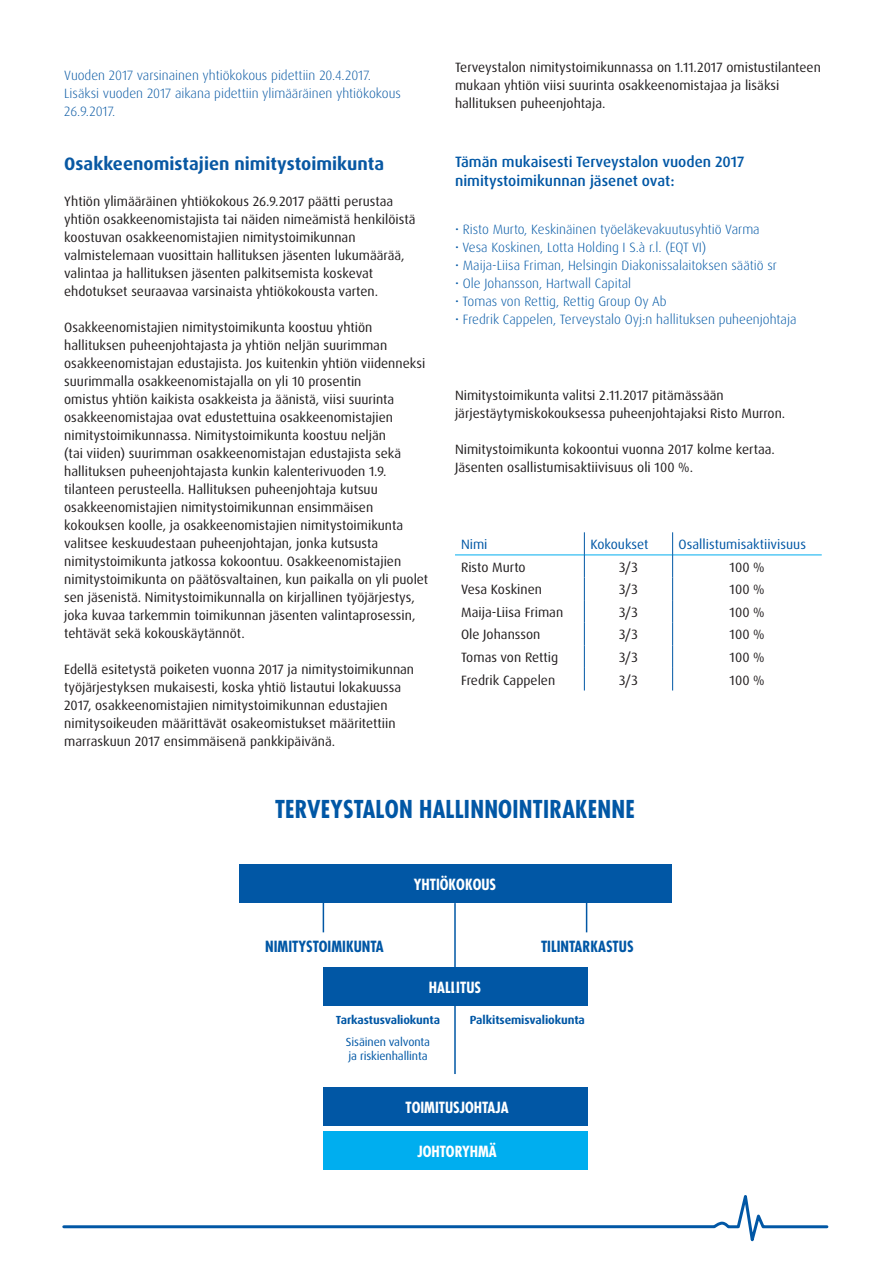
<style>
.page{position:relative;width:893px;height:1263px;background:#fff}
.page>*{position:absolute;margin:0;border:0;box-sizing:border-box;transform-origin:0 0}
.t1{font:700 condensed 24px "Futura Std";letter-spacing:.01em;color:#0157a5}
.t2{font:700 18px "Dax OT";color:#0858a3}
.t3{font:500 15px/19.5px "Dax OT";color:#0157a5}
.t4{font:700 condensed 15px "Futura Std";color:#fff}
.t5{font:700 condensed 15px "Futura Std";color:#0157a5}
.t6{font:13.5px/18px "Dax OT";color:#231f20}
.t7{font:300 13.5px "Dax OT";color:#0157a5}
.t8{font:300 13.5px/18px "Dax OT";color:#0858a3}
.t9{font:13.5px "Dax OT";color:#0157a5}
.t10{font:700 11.7px "Dax OT";letter-spacing:-.01em;color:#0157a5}
.t11{font:11.7px/14.1px "Dax OT";letter-spacing:-.01em;color:#0157a5}
</style>
<div class="page">
<svg style="left:62px;top:1195px;width:767px;height:47px"></svg>
<hr style="left:455px;top:555px;width:129px;height:1px;background:#00aeef">
<hr style="left:585px;top:555px;width:87px;height:1px;background:#00aeef">
<hr style="left:673px;top:555px;width:149px;height:1px;background:#00aeef">
<svg style="left:584px;top:532px;width:1px;height:158px"></svg>
<svg style="left:672px;top:532px;width:1px;height:158px"></svg>
<hr style="left:323px;top:897px;width:1px;height:35px;background:#0157a5">
<hr style="left:586px;top:897px;width:1px;height:35px;background:#0157a5">
<div style="left:239px;top:864px;width:432px;height:39px;background:#0157a5"></div>
<div style="left:323px;top:967px;width:264px;height:39px;background:#0157a5"></div>
<div style="left:323px;top:1087px;width:264px;height:39px;background:#0157a5"></div>
<div style="left:323px;top:1131px;width:264px;height:39px;background:#00aeef"></div>
<hr style="left:454px;top:903px;width:2px;height:171px;background:#0157a5">
<p class="t8" style="left:64px;top:67px;width:338px">Vuoden 2017 varsinainen yhtiökokous pidettiin 20.4.2017.<br>Lisäksi vuoden 2017 aikana pidettiin ylimääräinen yhtiökokous<br>26.9.2017.</p>
<h2 class="t2" style="left:64px;top:152px;width:321px">Osakkeenomistajien nimitystoimikunta</h2>
<p class="t6" style="left:64px;top:193px;width:353px">Yhtiön ylimääräinen yhtiökokous 26.9.2017 päätti perustaa yhtiön osakkeenomistajista tai näiden nimeämistä henkilöistä koostuvan osakkeenomistajien nimitystoimikunnan valmistelemaan vuosittain hallituksen jäsenten lukumäärää, valintaa ja hallituksen jäsenten palkitsemista koskevat ehdotukset seuraavaa varsinaista yhtiökokousta varten.</p>
<p class="t6" style="left:64px;top:319px;width:366px">Osakkeenomistajien nimitystoimikunta koostuu yhtiön hallituksen puheenjohtajasta ja yhtiön neljän suurimman osakkeenomistajan edustajista. Jos kuitenkin yhtiön viidenneksi suurimmalla osakkeenomistajalla on yli 10 prosentin<br>omistus yhtiön kaikista osakkeista ja äänistä, viisi suurinta osakkeenomistajaa ovat edustettuina osakkeenomistajien nimitystoimikunnassa. Nimitystoimikunta koostuu neljän<br>(tai viiden) suurimman osakkeenomistajan edustajista sekä hallituksen puheenjohtajasta kunkin kalenterivuoden 1.9. tilanteen perusteella. Hallituksen puheenjohtaja kutsuu osakkeenomistajien nimitystoimikunnan ensimmäisen kokouksen koolle, ja osakkeenomistajien nimitystoimikunta valitsee keskuudestaan puheenjohtajan, jonka kutsusta nimitystoimikunta jatkossa kokoontuu. Osakkeenomistajien nimitystoimikunta on päätösvaltainen, kun paikalla on yli puolet sen jäsenistä. Nimitystoimikunnalla on kirjallinen työjärjestys, joka kuvaa tarkemmin toimikunnan jäsenten valintaprosessin, tehtävät sekä kokouskäytännöt.</p>
<p class="t6" style="left:64px;top:660px;width:351px">Edellä esitetystä poiketen vuonna 2017 ja nimitystoimikunnan työjärjestyksen mukaisesti, koska yhtiö listautui lokakuussa 2017, osakkeenomistajien nimitystoimikunnan edustajien nimitysoikeuden määrittävät osakeomistukset määritettiin marraskuun 2017 ensimmäisenä pankkipäivänä.</p>
<p class="t6" style="left:455px;top:58px;width:367px">Terveystalon nimitystoimikunnassa on 1.11.2017 omistustilanteen mukaan yhtiön viisi suurinta osakkeenomistajaa ja lisäksi hallituksen puheenjohtaja.</p>
<p class="t3" style="left:455px;top:152px;width:291px">Tämän mukaisesti Terveystalon vuoden 2017 nimitystoimikunnan jäsenet ovat:</p>
<p class="t7" style="left:455px;top:221px;width:306px">• Risto Murto, Keskinäinen työeläkevakuutusyhtiö Varma</p>
<p class="t7" style="left:455px;top:239px;width:253px">• Vesa Koskinen, Lotta Holding I S.à r.l. (EQT VI)</p>
<p class="t7" style="left:455px;top:257px;width:323px">• Maija-Liisa Friman, Helsingin Diakonissalaitoksen säätiö sr</p>
<p class="t7" style="left:455px;top:275px;width:178px">• Ole Johansson, Hartwall Capital</p>
<p class="t7" style="left:455px;top:293px;width:213px">• Tomas von Rettig, Rettig Group Oy Ab</p>
<p class="t7" style="left:455px;top:311px;width:343px">• Fredrik Cappelen, Terveystalo Oyj:n hallituksen puheenjohtaja</p>
<p class="t6" style="left:455px;top:387px;width:332px">Nimitystoimikunta valitsi 2.11.2017 pitämässään järjestäytymiskokouksessa puheenjohtajaksi Risto Murron.</p>
<p class="t6" style="left:455px;top:441px;width:321px">Nimitystoimikunta kokoontui vuonna 2017 kolme kertaa.<br>Jäsenten osallistumisaktiivisuus oli 100 %.</p>
<p class="t9" style="left:461px;top:536px;width:28px">Nimi</p>
<p class="t9" style="left:590px;top:536px;width:60px">Kokoukset</p>
<p class="t9" style="left:679px;top:536px;width:129px">Osallistumisaktiivisuus</p>
<p class="t6" style="left:461px;top:558px;width:66px">Risto Murto</p>
<p class="t6" style="left:619px;top:558px;width:20px">3/3</p>
<p class="t6" style="left:730px;top:558px;width:37px">100 %</p>
<p class="t6" style="left:461px;top:581px;width:83px">Vesa Koskinen</p>
<p class="t6" style="left:619px;top:581px;width:20px">3/3</p>
<p class="t6" style="left:730px;top:581px;width:37px">100 %</p>
<p class="t6" style="left:461px;top:603px;width:104px">Maija-Liisa Friman</p>
<p class="t6" style="left:619px;top:603px;width:20px">3/3</p>
<p class="t6" style="left:730px;top:603px;width:37px">100 %</p>
<p class="t6" style="left:461px;top:626px;width:81px">Ole Johansson</p>
<p class="t6" style="left:619px;top:626px;width:20px">3/3</p>
<p class="t6" style="left:730px;top:626px;width:37px">100 %</p>
<p class="t6" style="left:461px;top:648px;width:99px">Tomas von Rettig</p>
<p class="t6" style="left:619px;top:648px;width:20px">3/3</p>
<p class="t6" style="left:730px;top:648px;width:37px">100 %</p>
<p class="t6" style="left:461px;top:671px;width:96px">Fredrik Cappelen</p>
<p class="t6" style="left:619px;top:671px;width:20px">3/3</p>
<p class="t6" style="left:730px;top:671px;width:37px">100 %</p>
<h1 class="t1" style="left:275px;top:794px;width:361px">TERVEYSTALON HALLINNOINTIRAKENNE</h1>
<p class="t4" style="left:414px;top:875px;width:84px">YHTIÖKOKOUS</p>
<p class="t5" style="left:265px;top:937px;width:120px">NIMITYSTOIMIKUNTA</p>
<p class="t5" style="left:541px;top:937px;width:94px">TILINTARKASTUS</p>
<p class="t4" style="left:429px;top:978px;width:54px">HALLITUS</p>
<p class="t10" style="left:336px;top:1013px;width:106px">Tarkastusvaliokunta</p>
<p class="t10" style="left:470px;top:1013px;width:117px">Palkitsemisvaliokunta</p>
<p class="t11" style="left:346px;top:1035px;width:86px">Sisäinen valvonta ja riskienhallinta</p>
<p class="t4" style="left:405px;top:1098px;width:105px">TOIMITUSJOHTAJA</p>
<p class="t4" style="left:417px;top:1142px;width:81px">JOHTORYHMÄ</p>
</div>
